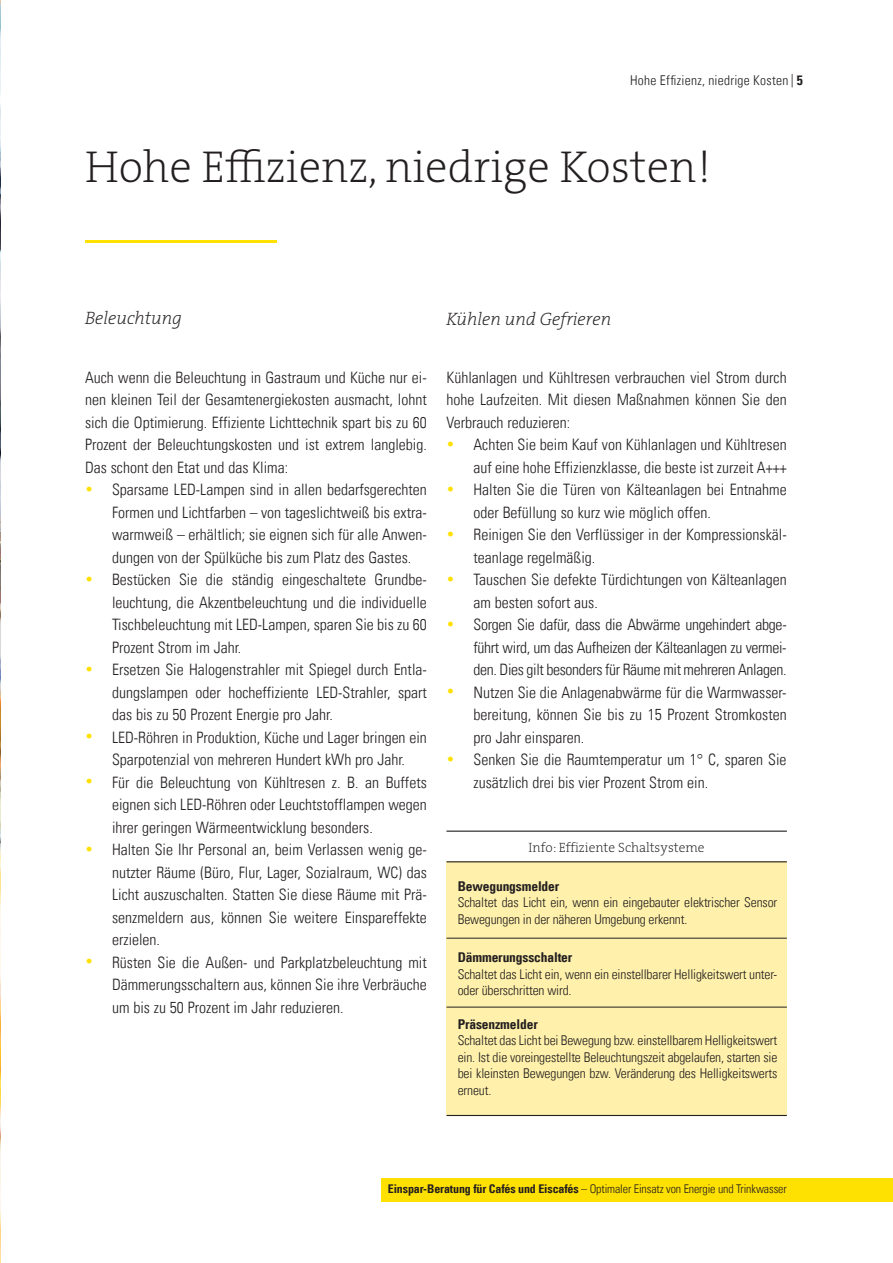
<style>
.page{position:relative;width:893px;height:1263px;background:#fff}
.page>*{position:absolute;margin:0;border:0;box-sizing:border-box;transform-origin:0 0}
.t1{font:45px "The Serif HP2 Ex Lig";color:#231f20}
.t2{font:18px "The Serif HP2 Ex Lig IT";color:#231f20}
.t3{font:300 condensed 15.75px/22.5px "Univers LT";color:#231f20;text-align:justify}
.t4{font:300 condensed 13.5px/16.5px "Univers LT";letter-spacing:-.01em;color:#231f20}
.t5{font:700 condensed 13.5px "Univers LT";letter-spacing:-.01em;color:#231f20}
.t6{font:300 condensed 13.5px "Univers LT";letter-spacing:.02em;color:#231f20}
.t7{font:13.5px "The Serif HP2 Ex Lig";color:#231f20}
.t8{font:300 condensed 12px "Univers LT";letter-spacing:-.01em;color:#231f20}
.s1{font-weight:700}
.s2{font-size:13.5px;color:#ffe101}
</style>
<div class="page">
<img style="left:0;top:0;width:1px;height:1263px">
<div style="left:382px;top:1178px;width:511px;height:24px;background:#ffe101"></div>
<hr style="left:85px;top:241px;width:192px;height:2px;background:#ffe101">
<div style="left:447px;top:862px;width:340px;height:253px;background:#fff1ab"></div>
<hr style="left:446px;top:861px;width:341px;height:1px;background:#231f20">
<hr style="left:446px;top:830px;width:341px;height:2px;background:#231f20">
<hr style="left:446px;top:1115px;width:341px;height:1px;background:#231f20">
<hr style="left:446px;top:1007px;width:341px;height:1px;background:#231f20">
<hr style="left:446px;top:938px;width:341px;height:1px;background:#231f20">
<p class="t6" style="left:630px;top:72px;width:174px">Hohe Effizienz, niedrige Kosten| <span class="s1">5</span></p>
<h1 class="t1" style="left:85px;top:138px;width:627px">Hohe Effizienz, niedrige Kosten!</h1>
<p class="t2" style="left:85px;top:306px;width:98px">Beleuchtung</p>
<p class="t3" style="left:85px;top:366px;width:343px">Auch wenn die Beleuchtung in Gastraum und Küche nur ei&shy;nen kleinen Teil der Gesamtenergiekosten ausmacht, lohnt sich die Optimierung. Effiziente Lichttechnik spart bis zu 60<br>Prozent der Beleuchtungskosten und ist extrem langlebig.<br>Das schont den Etat und das Klima:</p>
<p class="t3" style="left:112px;top:478px;width:316px;text-indent:-27px"><span class="s2">•</span> Sparsame LED-Lampen sind in allen bedarfsgerechten Formen und Lichtfarben – von tageslichtweiß bis extra&shy;warmweiß – erhältlich; sie eignen sich für alle Anwen&shy;dungen von der Spülküche bis zum Platz des Gastes.</p>
<p class="t3" style="left:112px;top:568px;width:316px;text-indent:-27px"><span class="s2">•</span> Bestücken Sie die ständig eingeschaltete Grundbe&shy;leuchtung, die Akzentbeleuchtung und die individuelle Tischbeleuchtung mit LED-Lampen, sparen Sie bis zu 60<br>Prozent Strom im Jahr.</p>
<p class="t3" style="left:112px;top:658px;width:316px;text-indent:-27px"><span class="s2">•</span> Ersetzen Sie Halogenstrahler mit Spiegel durch Entla&shy;dungslampen oder hocheffiziente LED-Strahler, spart das bis zu 50 Prozent Energie pro Jahr.</p>
<p class="t3" style="left:85px;top:726px;width:343px;text-align:center"><span class="s2">•</span> LED-Röhren in Produktion, Küche und Lager bringen ein<br>Sparpotenzial von mehreren Hundert kWh pro Jahr.</p>
<p class="t3" style="left:112px;top:771px;width:316px;text-indent:-27px"><span class="s2">•</span> Für die Beleuchtung von Kühltresen z. B. an Buffets eignen sich LED-Röhren oder Leuchtstofflampen wegen ihrer geringen Wärmeentwicklung besonders.</p>
<p class="t3" style="left:112px;top:838px;width:316px;text-indent:-27px"><span class="s2">•</span> Halten Sie Ihr Personal an, beim Verlassen wenig ge&shy;nutzter Räume (Büro, Flur, Lager, Sozialraum, WC) das Licht auszuschalten. Statten Sie diese Räume mit Prä&shy;senzmeldern aus, können Sie weitere Einspareffekte erzielen.</p>
<p class="t3" style="left:112px;top:951px;width:316px;text-indent:-27px"><span class="s2">•</span> Rüsten Sie die Außen- und Parkplatzbeleuchtung mit Dämmerungsschaltern aus, können Sie ihre Verbräuche um bis zu 50 Prozent im Jahr reduzieren.</p>
<p class="t2" style="left:446px;top:307px;width:166px">Kühlen und Gefrieren</p>
<p class="t3" style="left:446px;top:366px;width:342px">Kühlanlagen und Kühltresen verbrauchen viel Strom durch hohe Laufzeiten. Mit diesen Maßnahmen können Sie den Verbrauch reduzieren:</p>
<p class="t3" style="left:446px;top:433px;width:342px;text-align:right"><span class="s2">•</span> Achten Sie beim Kauf von Kühlanlagen und Kühltresen auf eine hohe Effizienzklasse, die beste ist zurzeit A+++</p>
<p class="t3" style="left:473px;top:478px;width:315px;text-indent:-27px"><span class="s2">•</span> Halten Sie die Türen von Kälteanlagen bei Entnahme oder Befüllung so kurz wie möglich offen.</p>
<p class="t3" style="left:473px;top:523px;width:315px;text-indent:-27px"><span class="s2">•</span> Reinigen Sie den Verflüssiger in der Kompressionskäl&shy;teanlage regelmäßig.</p>
<p class="t3" style="left:473px;top:568px;width:315px;text-indent:-27px"><span class="s2">•</span> Tauschen Sie defekte Türdichtungen von Kälteanlagen am besten sofort aus.</p>
<p class="t3" style="left:473px;top:613px;width:315px;text-indent:-27px"><span class="s2">•</span> Sorgen Sie dafür, dass die Abwärme ungehindert abge&shy;führt wird, um das Aufheizen der Kälteanlagen zu vermei&shy;den. Dies gilt besonders für Räume mit mehreren Anlagen.</p>
<p class="t3" style="left:473px;top:681px;width:315px;text-indent:-27px"><span class="s2">•</span> Nutzen Sie die Anlagenabwärme für die Warmwasser&shy;bereitung, können Sie bis zu 15 Prozent Stromkosten pro Jahr einsparen.</p>
<p class="t3" style="left:473px;top:748px;width:315px;text-indent:-27px"><span class="s2">•</span> Senken Sie die Raumtemperatur um 1° C, sparen Sie zusätzlich drei bis vier Prozent Strom ein.</p>
<p class="t7" style="left:529px;top:838px;width:178px">Info: Effiziente Schaltsysteme</p>
<p class="t5" style="left:458px;top:878px;width:103px">Bewegungsmelder</p>
<p class="t4" style="left:458px;top:894px;width:321px">Schaltet das Licht ein, wenn ein eingebauter elektrischer Sensor<br>Bewegungen in der näheren Umgebung erkennt.</p>
<p class="t5" style="left:458px;top:949px;width:116px">Dämmerungsschalter</p>
<p class="t4" style="left:458px;top:966px;width:321px">Schaltet das Licht ein, wenn ein einstellbarer Helligkeitswert unter&shy;oder überschritten wird.</p>
<p class="t5" style="left:458px;top:1016px;width:82px">Präsenzmelder</p>
<p class="t4" style="left:458px;top:1032px;width:321px;text-align:justify">Schaltet das Licht bei Bewegung bzw. einstellbarem Helligkeitswert ein. Ist die voreingestellte Beleuchtungszeit abgelaufen, starten sie bei kleinsten Bewegungen bzw. Veränderung des Helligkeitswerts erneut.</p>
<p class="t8" style="left:388px;top:1182px;width:400px"><span class="s1">Einspar-Beratung für Cafés und Eiscafés</span> – Optimaler Einsatz von Energie und Trinkwasser</p>
</div>
